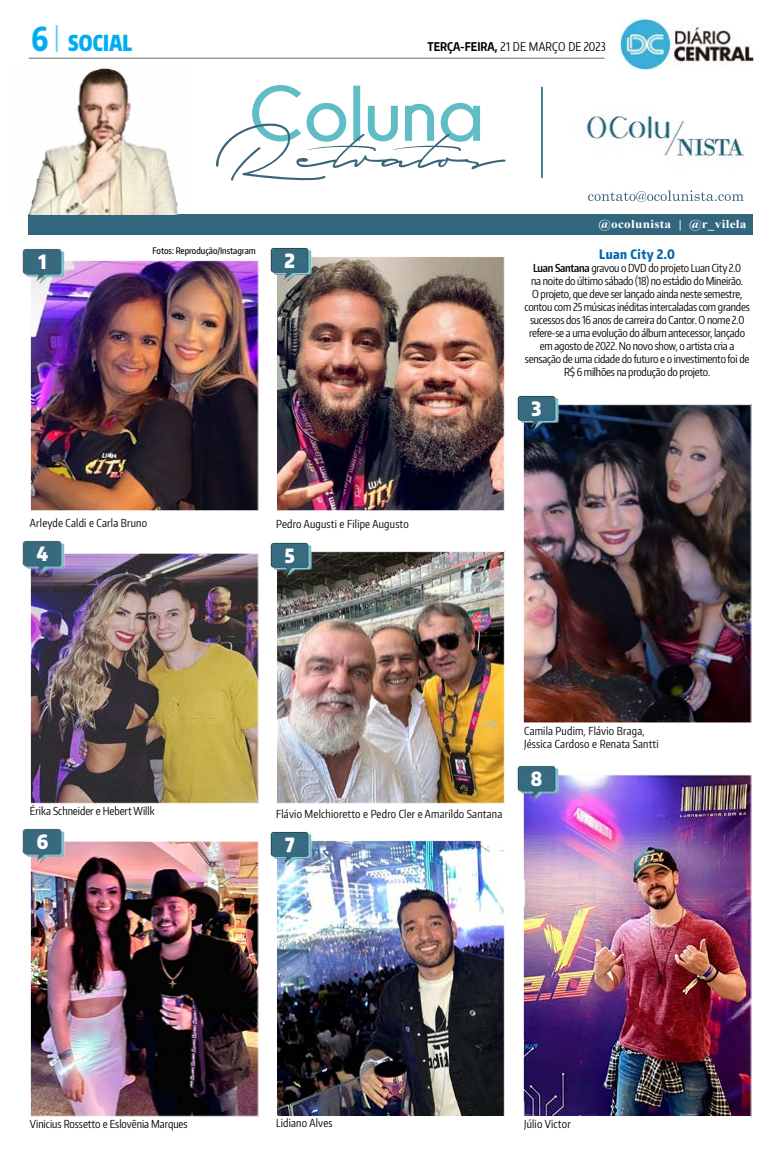
<style>
.page{position:relative;width:780px;height:1163px;background:#fff}
.page>*{position:absolute;margin:0;border:0;box-sizing:border-box;transform-origin:0 0}
.t1{font:900 22px "Encode Sans Compressed";letter-spacing:.01em;color:#00aeef;scale:.91 1}
.t2{font:900 19.7px "Encode Sans Narrow";color:#fff;scale:.87 1}
.t3{font:800 13px "Encode Sans Compressed";letter-spacing:.04em;color:#0066b3}
.t4{font:12px "Encode Sans Compressed";letter-spacing:.02em;color:#000}
.t5{font:700 12px "Times New Roman";letter-spacing:.02em;color:#fff;scale:1.11 1}
.t6{font:11px/13px "Encode Sans Compressed";letter-spacing:-.02em;color:#000;text-align:center}
.t7{font:11px/13px "Encode Sans Compressed";letter-spacing:.02em;color:#000}
.t8{font:11px "Encode Sans Compressed";color:#000}
.t9{font:500 9px "Encode Sans Compressed";color:#000}
.s1{font-weight:800;font-size:33px}
.s2{font-weight:700}
.s3{font-weight:600}
</style>
<div class="page">
<img style="left:619px;top:17px;width:135px;height:53px">
<hr style="left:29px;top:58px;width:575px;height:1px;background:#000">
<hr style="left:56px;top:25px;width:2px;height:27px;background:#00aeef">
<img style="left:215px;top:85px;width:532px;height:126px">
<img style="left:541px;top:87px;width:2px;height:91px">
<div style="left:28px;top:214px;width:725px;height:20px;background:#31667c"></div>
<img style="left:28px;top:68px;width:150px;height:146px">
<img style="left:32px;top:262px;width:224px;height:247px">
<div style="left:30px;top:260px;width:228px;height:251px;border:1px solid #fff"></div>
<img style="left:32px;top:554px;width:224px;height:247px">
<div style="left:30px;top:552px;width:228px;height:251px;border:1px solid #fff"></div>
<img style="left:32px;top:842px;width:224px;height:272px">
<div style="left:30px;top:840px;width:228px;height:276px;border:1px solid #fff"></div>
<img style="left:525px;top:406px;width:224px;height:315px">
<div style="left:523px;top:404px;width:228px;height:319px;border:1px solid #fff"></div>
<img style="left:525px;top:776px;width:224px;height:338px">
<div style="left:523px;top:774px;width:228px;height:342px;border:1px solid #fff"></div>
<img style="left:278px;top:258px;width:224px;height:251px">
<div style="left:276px;top:256px;width:228px;height:255px;border:1px solid #fff"></div>
<img style="left:278px;top:553px;width:224px;height:248px">
<div style="left:276px;top:551px;width:228px;height:252px;border:1px solid #fff"></div>
<img style="left:278px;top:842px;width:224px;height:272px">
<div style="left:276px;top:840px;width:228px;height:276px;border:1px solid #fff"></div>
<img style="left:22px;top:248px;width:44px;height:38px">
<img style="left:22px;top:540px;width:44px;height:39px">
<img style="left:22px;top:828px;width:44px;height:39px">
<img style="left:517px;top:395px;width:42px;height:38px">
<img style="left:517px;top:765px;width:42px;height:38px">
<img style="left:270px;top:247px;width:43px;height:38px">
<img style="left:270px;top:542px;width:43px;height:38px">
<img style="left:270px;top:831px;width:43px;height:38px">
<p class="t1" style="left:31px;top:29px;width:112px"><span class="s1">6</span> SOCIAL</p>
<p class="t4" style="left:427px;top:39px;width:180px"><span class="s2">TERÇA-FEIRA,</span> 21 de março DE 2023</p>
<p class="t2" style="left:38px;top:248px;width:11px">1</p>
<p class="t9" style="left:152px;top:245px;width:105px">Fotos: Reprodução/Instagram</p>
<p class="t2" style="left:284px;top:247px;width:14px">2</p>
<p class="t5" style="left:598px;top:215px;width:135px">@ocolunista | @r_vilela</p>
<p class="t3" style="left:599px;top:246px;width:77px">Luan City 2.0</p>
<p class="t6" style="left:524px;top:261px;width:227px"><span class="s3">Luan Santana</span> gravou o DVD do projeto Luan City 2.0<br>na noite do último sábado (18) no estádio do Mineirão.<br>O projeto, que deve ser lançado ainda neste semestre, contou com 25 músicas inéditas intercaladas com grandes sucessos dos 16 anos de carreira do Cantor. O nome 2.0 refere-se a uma evolução do álbum antecessor, lançado em agosto de 2022. No novo show, o artista cria a sensação de uma cidade do futuro e o investimento foi de R$ 6 milhões na produção do projeto.</p>
<p class="t2" style="left:531px;top:395px;width:13px">3</p>
<p class="t7" style="left:30px;top:515px;width:119px">Arleyde Caldi e Carla Bruno</p>
<p class="t7" style="left:276px;top:516px;width:134px">Pedro Augusti e Filipe Augusto</p>
<p class="t2" style="left:37px;top:541px;width:15px">4</p>
<p class="t2" style="left:285px;top:542px;width:13px">5</p>
<p class="t8" style="left:30px;top:803px;width:126px">Érika Schneider e Hebert Willk</p>
<p class="t2" style="left:37px;top:828px;width:15px">6</p>
<p class="t7" style="left:276px;top:806px;width:227px">Flávio Melchioretto e Pedro Cler e Amarildo Santana</p>
<p class="t2" style="left:285px;top:831px;width:12px">7</p>
<p class="t7" style="left:524px;top:723px;width:136px">Camila Pudim, Flávio Braga,<br>Jéssica Cardoso e Renata Santti</p>
<p class="t2" style="left:531px;top:765px;width:15px">8</p>
<p class="t8" style="left:30px;top:1116px;width:159px">Vinicius Rossetto e Eslovênia Marques</p>
<p class="t7" style="left:276px;top:1115px;width:58px">Lidiano Alves</p>
<p class="t7" style="left:524px;top:1117px;width:48px">Júlio Victor</p>
</div>
